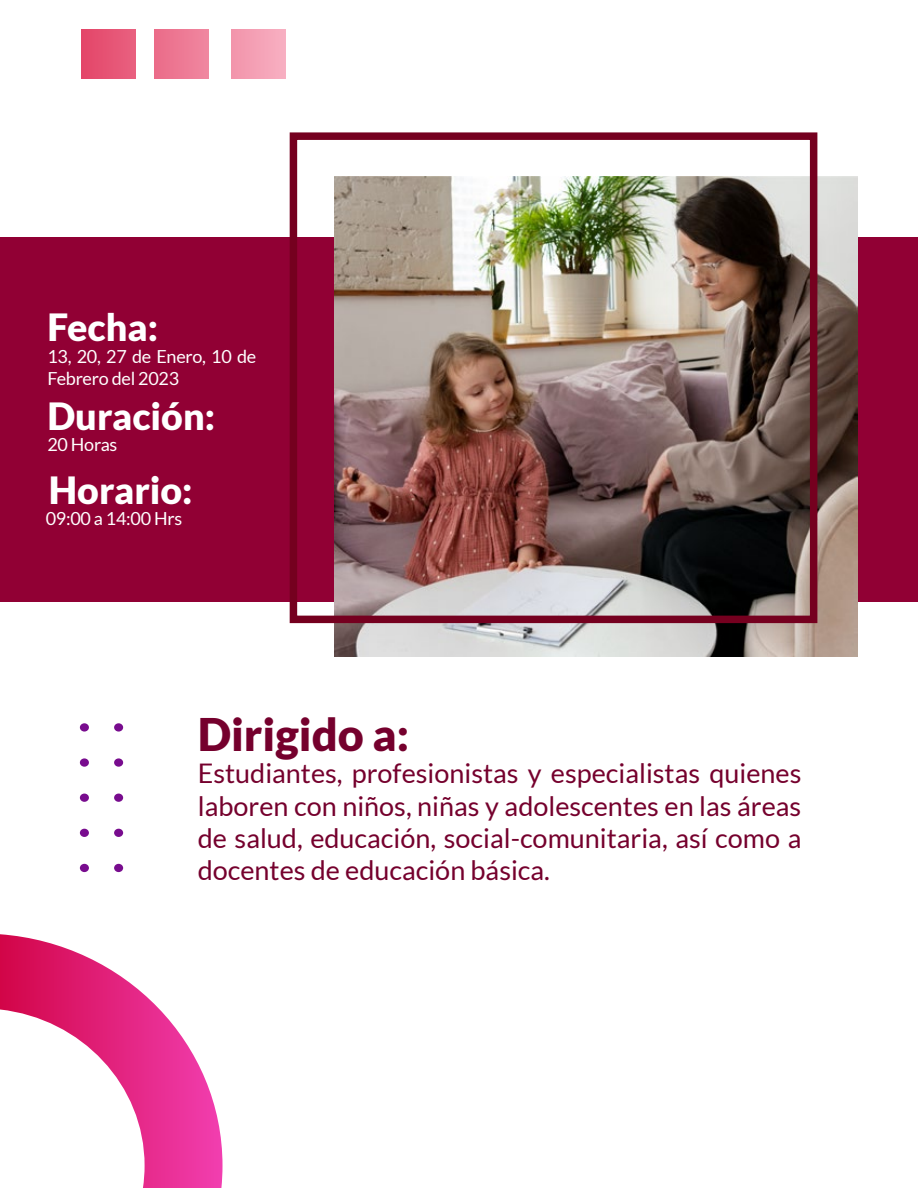
<style>
.page{position:relative;width:918px;height:1188px;background:#fff}
.page>*{position:absolute;margin:0;border:0;box-sizing:border-box;transform-origin:0 0}
.t1{font:900 45px "Lato";color:#75002d}
.t2{font:900 37.5px "Lato";color:#fff}
.t3{font:27px/32.4px "Lato";color:#75002d;text-align:justify}
.t4{font:18px/21.6px "Lato";letter-spacing:-.015em;color:#fff}
</style>
<div class="page">
<div style="left:0;top:237px;width:918px;height:364px;background:#910034"></div>
<svg style="left:0;top:934px;width:223px;height:254px"></svg>
<div style="left:81px;top:30px;width:54px;height:48px;background:linear-gradient(to right,#e34568,#e9607f)"></div>
<div style="left:155px;top:30px;width:54px;height:48px;background:linear-gradient(to right,#eb6c89,#f087a0)"></div>
<div style="left:232px;top:30px;width:54px;height:48px;background:linear-gradient(to right,#f294ab,#f7afc2)"></div>
<div style="left:114px;top:723px;width:9px;height:9px;background:#780c8e;border-radius:50%"></div>
<div style="left:114px;top:758px;width:9px;height:9px;background:#780c8e;border-radius:50%"></div>
<div style="left:114px;top:794px;width:9px;height:8px;background:#780c8e;border-radius:50%"></div>
<div style="left:114px;top:829px;width:9px;height:8px;background:#780c8e;border-radius:50%"></div>
<div style="left:114px;top:864px;width:9px;height:8px;background:#780c8e;border-radius:50%"></div>
<div style="left:80px;top:723px;width:9px;height:9px;background:#780c8e;border-radius:50%"></div>
<div style="left:80px;top:758px;width:9px;height:9px;background:#780c8e;border-radius:50%"></div>
<div style="left:80px;top:794px;width:9px;height:8px;background:#780c8e;border-radius:50%"></div>
<div style="left:80px;top:829px;width:9px;height:8px;background:#780c8e;border-radius:50%"></div>
<div style="left:80px;top:864px;width:9px;height:8px;background:#780c8e;border-radius:50%"></div>
<img style="left:335px;top:176px;width:522px;height:481px">
<div style="left:290px;top:132px;width:527px;height:491px;border:8px solid #75001f"></div>
<h2 class="t2" style="left:47px;top:306px;width:112px">Fecha:</h2>
<p class="t4" style="left:47px;top:346px;width:210px">13, 20, 27 de Enero, 10 de<br>Febrero del 2023</p>
<h2 class="t2" style="left:47px;top:394px;width:169px">Duración:</h2>
<p class="t4" style="left:47px;top:434px;width:71px">20 Horas</p>
<h2 class="t2" style="left:49px;top:468px;width:145px">Horario:</h2>
<p class="t4" style="left:46px;top:508px;width:138px">09:00 a 14:00 Hrs</p>
<h1 class="t1" style="left:198px;top:708px;width:213px">Dirigido a:</h1>
<p class="t3" style="left:198px;top:757px;width:605px">Estudiantes, profesionistas y especialistas quienes laboren con niños, niñas y adolescentes en las áreas de salud, educación, social-comunitaria, así como a docentes de educación básica.</p>
</div>
